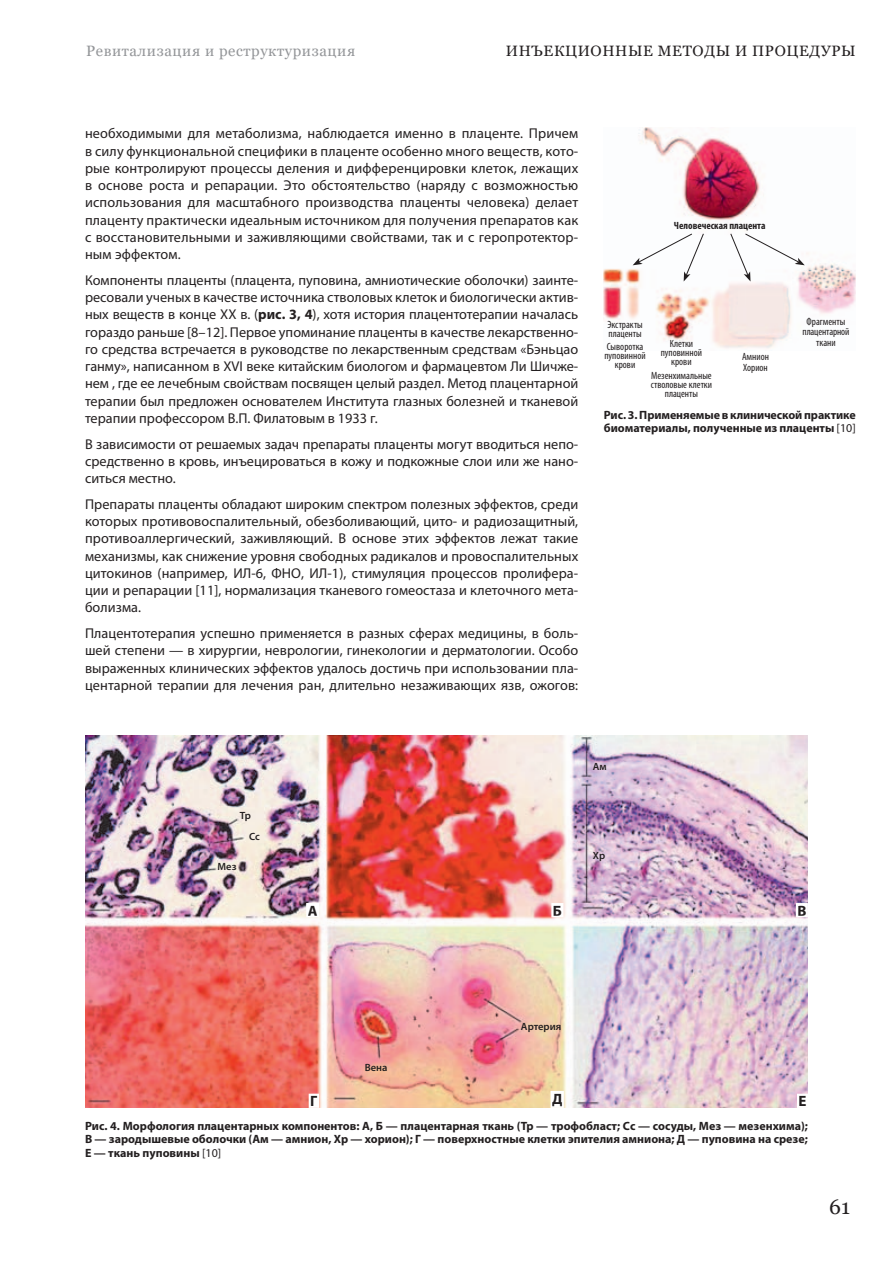
<style>
.page{position:relative;width:893px;height:1263px;background:#fff}
.page>*{position:absolute;margin:0;border:0;box-sizing:border-box;transform-origin:0 0}
.t1{font:21px "Georgia";color:#231f20}
.t2{font:15px "Georgia";letter-spacing:.04em;color:#939598}
.t3{font:15px "Georgia";letter-spacing:.04em;color:#231f20}
.t4{font:700 15px "Myriad Pro";color:#231f20}
.t5{font:14.25px/17.2px "Myriad Pro";letter-spacing:.005em;color:#231f20;text-align:justify}
.t6{font:700 12px/13.5px "Myriad Pro";color:#231f20}
.t7{font:condensed 10.5px/9px "Myriad Pro";color:#231f20;text-align:center}
.t8{font:600 10.5px/21.1px "Myriad Pro";color:#231f20}
.t9{font:700 condensed 10.5px "Myriad Pro";color:#231f20}
.s1{font-weight:700}
.s2{font-weight:400}
</style>
<div class="page">
<img style="left:85px;top:736px;width:723px;height:372px">
<div style="left:307px;top:904px;width:11px;height:12px;background:#fff"></div>
<div style="left:798px;top:1094px;width:9px;height:13px;background:#fff"></div>
<div style="left:551px;top:1092px;width:12px;height:15px;background:#fff"></div>
<div style="left:550px;top:1091px;width:14px;height:17px;border:2px solid #fff"></div>
<div style="left:309px;top:1094px;width:9px;height:13px;background:#fff"></div>
<div style="left:797px;top:904px;width:10px;height:12px;background:#fff"></div>
<div style="left:552px;top:904px;width:11px;height:12px;background:#fff"></div>
<div style="left:551px;top:903px;width:12px;height:14px;border:2px solid #fff"></div>
<img style="left:604px;top:128px;width:252px;height:220px">
<svg style="left:730px;top:233px;width:75px;height:48px"></svg>
<svg style="left:633px;top:233px;width:71px;height:48px"></svg>
<p class="t2" style="left:86px;top:42px;width:271px">Ревитализация и реструктуризация</p>
<p class="t3" style="left:506px;top:42px;width:351px">ИНЪЕКЦИОННЫЕ МЕТОДЫ И ПРОЦЕДУРЫ</p>
<p class="t5" style="left:85px;top:126px;width:495px">необходимыми для метаболизма, наблюдается именно в плаценте. Причем в силу функциональной специфики в плаценте особенно много веществ, кото&shy;рые контролируют процессы деления и дифференцировки клеток, лежащих в основе роста и репарации. Это обстоятельство (наряду с возможностью использования для масштабного производства плаценты человека) делает плаценту практически идеальным источником для получения препаратов как с восстановительными и заживляющими свойствами, так и с геропротектор&shy;ным эффектом.</p>
<p class="t5" style="left:85px;top:273px;width:495px">Компоненты плаценты (плацента, пуповина, амниотические оболочки) заинте&shy;ресовали ученых в качестве источника стволовых клеток и биологически актив&shy;ных веществ в конце ХХ в. (<span class="s1">рис. 3, 4</span>), хотя история плацентотерапии началась гораздо раньше [8–12]. Первое упоминание плаценты в качестве лекарственно&shy;го средства встречается в руководстве по лекарственным средствам «Бэньцао ганму», написанном в XVI веке китайским биологом и фармацевтом Ли Шичже&shy;нем , где ее лечебным свойствам посвящен целый раздел. Метод плацентарной терапии был предложен основателем Института глазных болезней и тканевой терапии профессором В.П. Филатовым в 1933 г.</p>
<p class="t5" style="left:85px;top:436px;width:495px">В зависимости от решаемых задач препараты плаценты могут вводиться непо&shy;средственно в кровь, инъецироваться в кожу и подкожные слои или же нано&shy;ситься местно.</p>
<p class="t5" style="left:85px;top:497px;width:495px">Препараты плаценты обладают широким спектром полезных эффектов, среди которых противовоспалительный, обезболивающий, цито- и радиозащитный, противоаллергический, заживляющий. В основе этих эффектов лежат такие механизмы, как снижение уровня свободных радикалов и провоспалительных цитокинов (например, ИЛ-6, ФНО, ИЛ-1), стимуляция процессов пролифера&shy;ции и репарации [11], нормализация тканевого гомеостаза и клеточного мета&shy;болизма.</p>
<p class="t5" style="left:85px;top:626px;width:495px">Плацентотерапия успешно применяется в разных сферах медицины, в боль&shy;шей степени — в хирургии, неврологии, гинекологии и дерматологии. Особо выраженных клинических эффектов удалось достичь при использовании пла&shy;центарной терапии для лечения ран, длительно незаживающих язв, ожогов:</p>
<p class="t9" style="left:674px;top:222px;width:93px">Человеческая плацента</p>
<p class="t7" style="left:607px;top:321px;width:37px;text-align:left">Экстракты плаценты</p>
<p class="t7" style="left:604px;top:343px;width:43px">Cыворотка пуповинной крови</p>
<p class="t7" style="left:661px;top:340px;width:43px">Клетки пуповинной крови</p>
<p class="t7" style="left:651px;top:372px;width:63px">Мезенхимальные стволовые клетки плаценты</p>
<p class="t7" style="left:742px;top:352px;width:29px;line-height:10.5px;text-align:left">Aмнион<br>Хорион</p>
<p class="t7" style="left:803px;top:317px;width:48px;line-height:10.5px">Фрагменты плацентарной ткани</p>
<p class="t6" style="left:604px;top:409px;width:253px">Рис. 3. Применяемые в клинической практике биоматериалы, полученные из плаценты <span class="s2">[10]</span></p>
<p class="t8" style="left:249px;top:805px;width:12px;text-indent:-9px">Тр<br>Сс</p>
<p class="t8" style="left:218px;top:857px;width:20px">Мез</p>
<p class="t8" style="left:593px;top:757px;width:15px">Ам</p>
<p class="t8" style="left:593px;top:846px;width:14px">Хр</p>
<p class="t4" style="left:308px;top:905px;width:11px">А</p>
<p class="t8" style="left:365px;top:1057px;width:24px">Вена</p>
<p class="t4" style="left:553px;top:905px;width:11px">Б</p>
<p class="t4" style="left:797px;top:905px;width:11px">В</p>
<p class="t8" style="left:521px;top:1017px;width:42px">Артерия</p>
<p class="t4" style="left:310px;top:1096px;width:9px">Г</p>
<p class="t4" style="left:552px;top:1093px;width:12px">Д</p>
<p class="t4" style="left:798px;top:1096px;width:10px">Е</p>
<p class="t6" style="left:85px;top:1120px;width:724px;text-align:justify">Рис. 4. Морфология плацентарных компонентов: А, Б — плацентарная ткань (Тр — трофобласт; Cс — сосуды, Мез — мезенхима); В — зародышевые оболочки (Ам — амнион, Хр — хорион); Г — поверхностные клетки эпителия амниона; Д — пуповина на срезе; Е — ткань пуповины <span class="s2">[10]</span></p>
<h1 class="t1" style="left:829px;top:1195px;width:22px">61</h1>
</div>
